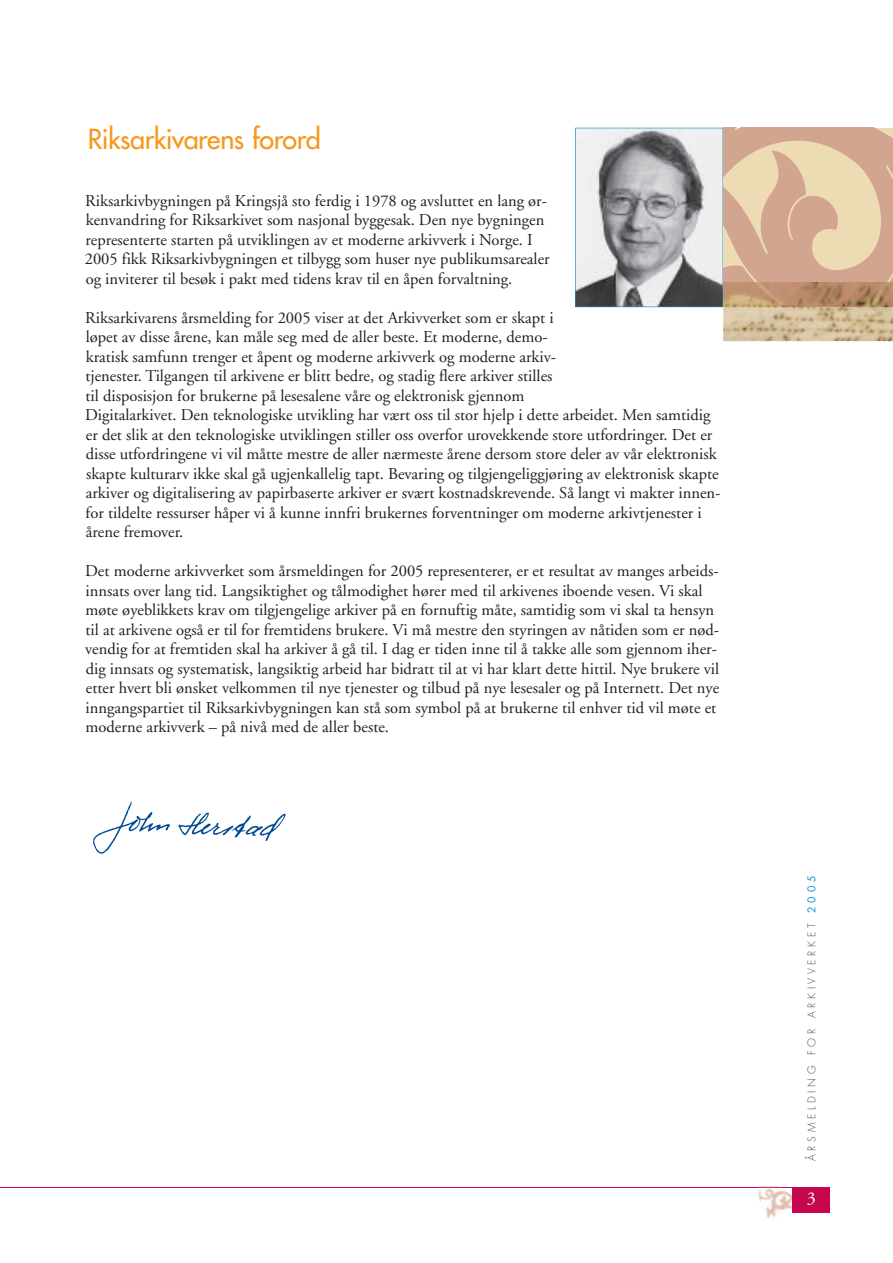
<style>
.page{position:relative;width:893px;height:1263px;background:#fff}
.page>*{position:absolute;margin:0;border:0;box-sizing:border-box;transform-origin:0 0}
.t1{font:27px "Futura";letter-spacing:-.02em;color:#f7971d}
.t2{font:18px "Adobe Garamond";color:#fff}
.t3{font:16.5px/19.5px "Adobe Garamond";color:#231f20}
.t4{font:300 10.5px "Futura";letter-spacing:.35em;color:#45555f}
.s1{font-weight:400;color:#1490c8}
</style>
<div class="page">
<svg style="left:575px;top:128px;width:148px;height:179px"></svg>
<svg style="left:723px;top:128px;width:169px;height:154px;fill:#d2a591"></svg>
<img style="left:723px;top:282px;width:169px;height:59px">
<img style="left:93px;top:801px;width:193px;height:53px">
<hr style="left:0;top:1187px;width:829px;height:1px;background:#c70851">
<img style="left:758px;top:1186px;width:34px;height:33px">
<svg style="left:758px;top:1187px;width:22px;height:1px"></svg>
<div style="left:792px;top:1187px;width:37px;height:26px;background:#c50750"></div>
<h1 class="t1" style="left:88px;top:126px;width:234px">Riksarkivarens forord</h1>
<p class="t3" style="left:85px;top:192px;width:466px">Riksarkivbygningen på Kringsjå sto ferdig i 1978 og avsluttet en lang ør&shy;kenvandring for Riksarkivet som nasjonal byggesak. Den nye bygningen representerte starten på utviklingen av et moderne arkivverk i Norge. I 2005 fikk Riksarkivbygningen et tilbygg som huser nye publikumsarealer og inviterer til besøk i pakt med tidens krav til en åpen forvaltning.</p>
<p class="t3" style="left:85px;top:309px;width:637px">Riksarkivarens årsmelding for 2005 viser at det Arkivverket som er skapt i<br>løpet av disse årene, kan måle seg med de aller beste. Et moderne, demo-<br>kratisk samfunn trenger et åpent og moderne arkivverk og moderne arkiv-<br>tjenester. Tilgangen til arkivene er blitt bedre, og stadig flere arkiver stilles<br>til disposisjon for brukerne på lesesalene våre og elektronisk gjennom<br>Digitalarkivet. Den teknologiske utvikling har vært oss til stor hjelp i dette arbeidet. Men samtidig er det slik at den teknologiske utviklingen stiller oss overfor urovekkende store utfordringer. Det er disse utfordringene vi vil måtte mestre de aller nærmeste årene dersom store deler av vår elektronisk skapte kulturarv ikke skal gå ugjenkallelig tapt. Bevaring og tilgjengeliggjøring av elektronisk skapte arkiver og digitalisering av papirbaserte arkiver er svært kostnadskrevende. Så langt vi makter innen&shy;for tildelte ressurser håper vi å kunne innfri brukernes forventninger om moderne arkivtjenester i årene fremover.</p>
<p class="t3" style="left:85px;top:563px;width:635px">Det moderne arkivverket som årsmeldingen for 2005 representerer, er et resultat av manges arbeids&shy;innsats over lang tid. Langsiktighet og tålmodighet hører med til arkivenes iboende vesen. Vi skal møte øyeblikkets krav om tilgjengelige arkiver på en fornuftig måte, samtidig som vi skal ta hensyn til at arkivene også er til for fremtidens brukere. Vi må mestre den styringen av nåtiden som er nød&shy;vendig for at fremtiden skal ha arkiver å gå til. I dag er tiden inne til å takke alle som gjennom iher&shy;dig innsats og systematisk, langsiktig arbeid har bidratt til at vi har klart dette hittil. Nye brukere vil etter hvert bli ønsket velkommen til nye tjenester og tilbud på nye lesesaler og på Internett. Det nye inngangspartiet til Riksarkivbygningen kan stå som symbol på at brukerne til enhver tid vil møte et moderne arkivverk – på nivå med de aller beste.</p>
<p class="t4" style="left:806px;top:1161px;width:287px;rotate:-90deg">ÅRSMELDING FOR ARKIVVERKET <span class="s1">2005</span></p>
<p class="t2" style="left:806px;top:1191px;width:10px">3</p>
</div>
